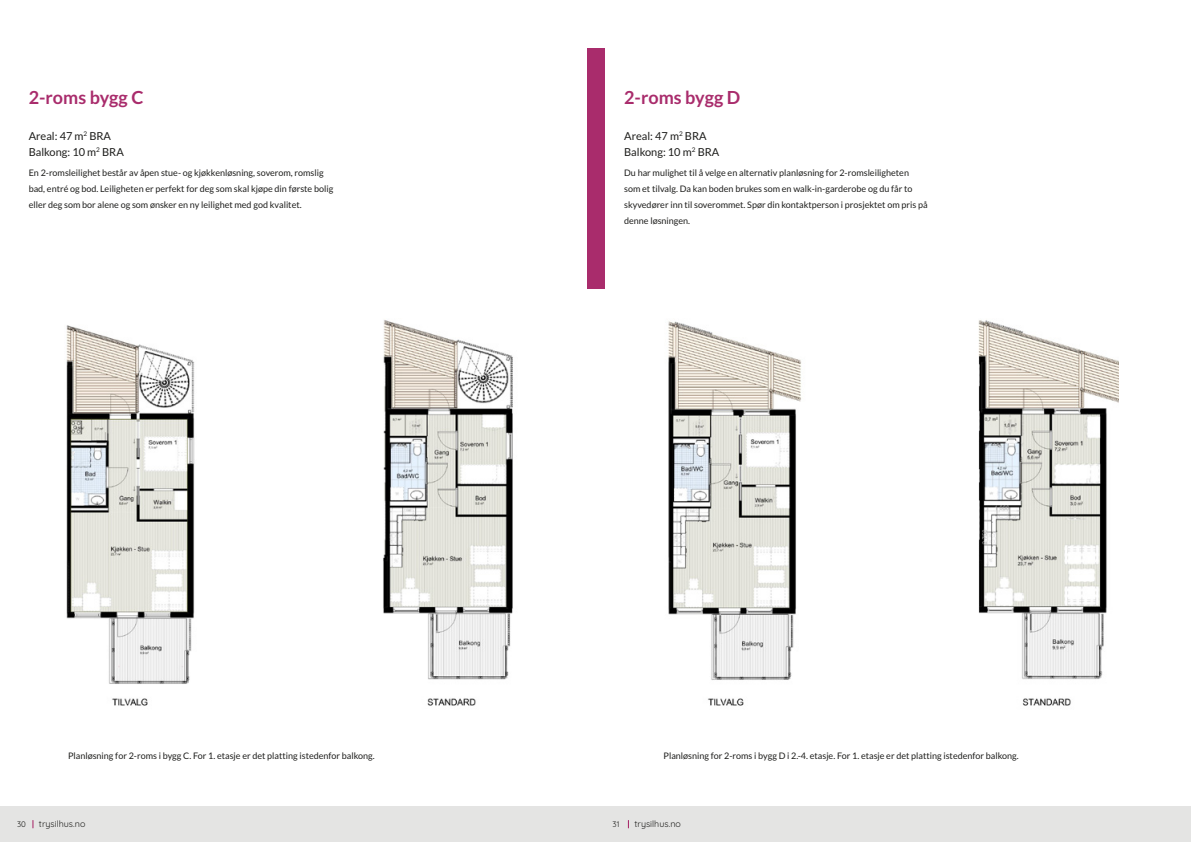
<style>
.page{position:relative;width:1191px;height:842px;background:#fff}
.page>*{position:absolute;margin:0;border:0;box-sizing:border-box;transform-origin:0 0}
.t1{font:700 18px "Lato";color:#a92c6c}
.t2{font:11px/16px "Lato";color:#1d1d1b}
.t3{font:9px/16px "Lato";color:#1d1d1b}
.t4{font:9px "Quicksand";color:#1d1d1b}
.t5{font:8px "Quicksand";color:#1d1d1b}
</style>
<div class="page">
<div style="left:0;top:806px;width:595px;height:36px;background:#e4e4e3"></div>
<img style="left:66px;top:320px;width:447px;height:386px">
<div style="left:587px;top:48px;width:17px;height:241px;background:#a92c6c"></div>
<div style="left:587px;top:806px;width:604px;height:36px;background:#e4e4e3"></div>
<img style="left:668px;top:320px;width:450px;height:386px">
<h1 class="t1" style="left:29px;top:87px;width:116px">2‑roms bygg C</h1>
<p class="t2" style="left:29px;top:128px;width:97px">Areal: 47 m<sup>2</sup> BRA<br>Balkong: 10 m<sup>2</sup> BRA</p>
<p class="t3" style="left:29px;top:165px;width:306px">En 2‑romsleilighet består av åpen stue‑ og kjøkkenløsning, soverom, romslig bad, entré og bod. Leiligheten er perfekt for deg som skal kjøpe din første bolig eller deg som bor alene og som ønsker en ny leilighet med god kvalitet.</p>
<h1 class="t1" style="left:624px;top:87px;width:118px">2‑roms bygg D</h1>
<p class="t2" style="left:624px;top:128px;width:97px">Areal: 47 m<sup>2</sup> BRA<br>Balkong: 10 m<sup>2</sup> BRA</p>
<p class="t3" style="left:624px;top:165px;width:305px">Du har mulighet til å velge en alternativ planløsning for 2‑romsleiligheten<br>som et tilvalg. Da kan boden brukes som en walk‑in‑garderobe og du får to skyvedører inn til soverommet. Spør din kontaktperson i prosjektet om pris på denne løsningen.</p>
<p class="t3" style="left:68px;top:747px;width:308px">Planløsning for 2‑roms i bygg C. For 1. etasje er det platting istedenfor balkong.</p>
<p class="t3" style="left:663px;top:747px;width:357px">Planløsning for 2‑roms i bygg D i 2.‑4. etasje. For 1. etasje er det platting istedenfor balkong.</p>
<p class="t5" style="left:17px;top:818px;width:10px">30</p>
<p class="t4" style="left:39px;top:817px;width:48px">trysilhus.no</p>
<p class="t5" style="left:612px;top:818px;width:8px">31</p>
<p class="t4" style="left:634px;top:817px;width:48px">trysilhus.no</p>
</div>
